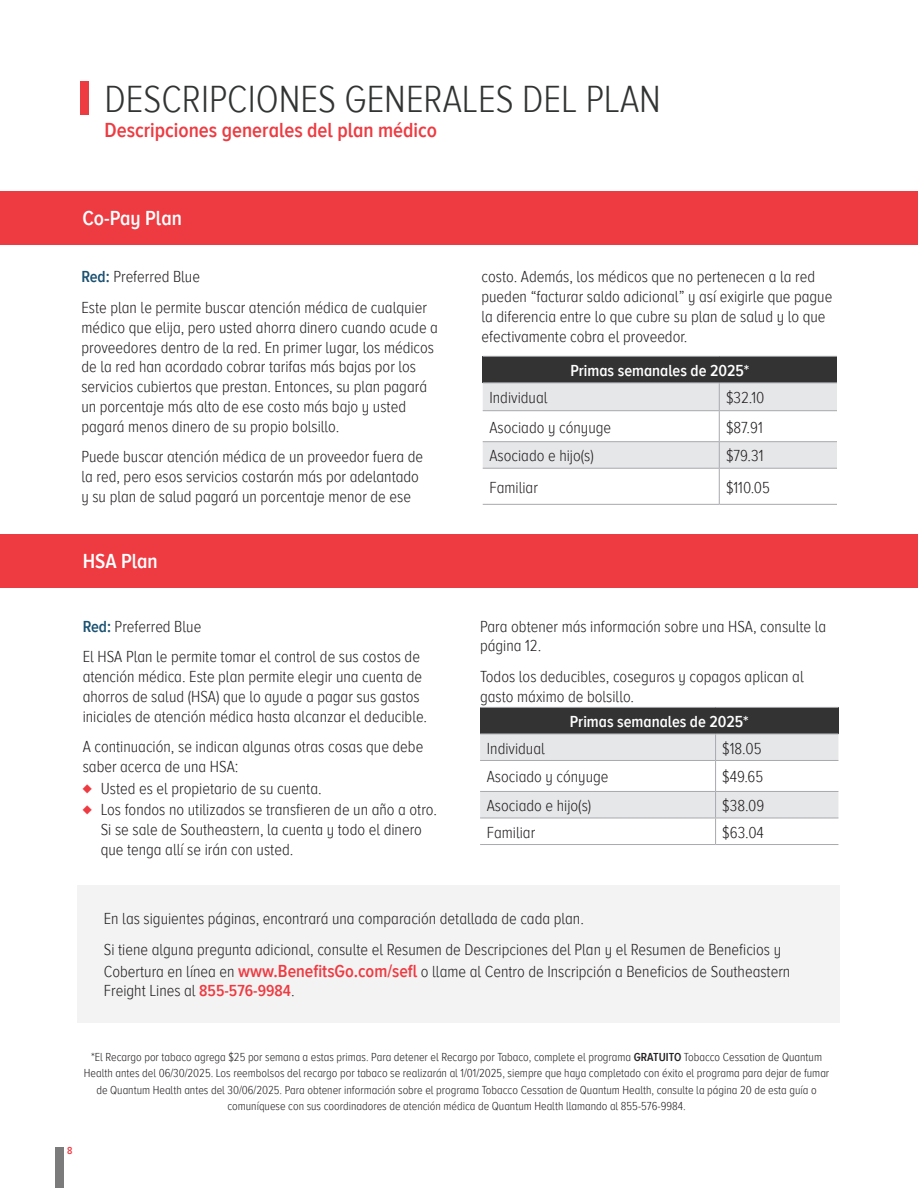
<style>
.page{position:relative;width:918px;height:1188px;background:#fff}
.page>*{position:absolute;margin:0;border:0;box-sizing:border-box;transform-origin:0 0}
.t1{font:300 39px "Proxima Nova A Cond";color:#323333}
.t2{font:600 21px "Proxima Nova A Cond";color:#ee3a41}
.t3{font:600 21px "Proxima Nova A Cond";color:#fff}
.Table_Copy{font:300 16.5px/19.8px "Proxima Nova A Cond";color:#231f20}
.Table_Header{font:600 16.5px "Proxima Nova A Cond";color:#fff}
.t4{font:300 12px/16.5px "Proxima Nova A Cond";color:#231f20;text-align:center}
.t5{font:600 10.5px "Proxima Nova A Cond";color:#ee3a41}
.s1{font-weight:600;color:#1a5071}
.s2{font-size:18px;color:#ee3a41}
.s3{font-weight:600;font-size:18px;color:#ee3a41}
.s4{font-weight:600;color:#ee3a41}
.s5{font-weight:600}
</style>
<div class="page">
<div style="left:55px;top:1148px;width:9px;height:40px;background:#7b7b7b"></div>
<div style="left:78px;top:885px;width:762px;height:138px;background:#f3f3f3"></div>
<div style="left:483px;top:356px;width:354px;height:27px;background:#323332"></div>
<svg style="left:483px;top:383px;width:354px;height:85px"></svg>
<hr style="left:483px;top:468px;width:236px;height:1px;background:#a8a9ad">
<hr style="left:719px;top:468px;width:118px;height:1px;background:#a8a9ad">
<hr style="left:719px;top:469px;width:1px;height:35px;background:#a8a9ad">
<hr style="left:483px;top:504px;width:236px;height:1px;background:#a8a9ad">
<hr style="left:719px;top:504px;width:118px;height:1px;background:#a8a9ad">
<hr style="left:483px;top:356px;width:236px;height:1px;background:#a8a9ad">
<hr style="left:719px;top:356px;width:118px;height:1px;background:#a8a9ad">
<hr style="left:483px;top:382px;width:236px;height:1px;background:#a8a9ad">
<hr style="left:719px;top:382px;width:118px;height:1px;background:#a8a9ad">
<div style="left:480px;top:707px;width:358px;height:27px;background:#323332"></div>
<hr style="left:480px;top:707px;width:236px;height:1px;background:#a8a9ad">
<hr style="left:716px;top:707px;width:122px;height:1px;background:#a8a9ad">
<svg style="left:480px;top:734px;width:358px;height:110px"></svg>
<hr style="left:480px;top:844px;width:236px;height:1px;background:#a8a9ad">
<hr style="left:716px;top:844px;width:122px;height:1px;background:#a8a9ad">
<div style="left:80px;top:81px;width:9px;height:34px;background:#ee3a41"></div>
<div style="left:0;top:191px;width:918px;height:54px;background:#ee3a41"></div>
<div style="left:0;top:534px;width:918px;height:54px;background:#ee3a41"></div>
<p class="t1" style="left:105px;top:77px;width:558px">DESCRIPCIONES GENERALES DEL PLAN</p>
<p class="t2" style="left:105px;top:119px;width:334px">Descripciones generales del plan médico</p>
<p class="t3" style="left:82px;top:207px;width:101px">Co-Pay Plan</p>
<p class="Table_Copy" style="left:81px;top:267px;width:120px"><span class="s1">Red:</span> Preferred Blue</p>
<p class="Table_Copy" style="left:81px;top:298px;width:358px">Este plan le permite buscar atención médica de cualquier médico que elija, pero usted ahorra dinero cuando acude a proveedores dentro de la red. En primer lugar, los médicos de la red han acordado cobrar tarifas más bajas por los servicios cubiertos que prestan. Entonces, su plan pagará un porcentaje más alto de ese costo más bajo y usted pagará menos dinero de su propio bolsillo.</p>
<p class="Table_Copy" style="left:81px;top:447px;width:343px">Puede buscar atención médica de un proveedor fuera de la red, pero esos servicios costarán más por adelantado y su plan de salud pagará un porcentaje menor de ese</p>
<p class="t3" style="left:83px;top:550px;width:77px">HSA Plan</p>
<p class="Table_Copy" style="left:83px;top:617px;width:120px"><span class="s1">Red:</span> Preferred Blue</p>
<p class="Table_Copy" style="left:83px;top:647px;width:344px">El HSA Plan le permite tomar el control de sus costos de atención médica. Este plan permite elegir una cuenta de ahorros de salud (HSA) que lo ayude a pagar sus gastos iniciales de atención médica hasta alcanzar el deducible.</p>
<p class="Table_Copy" style="left:83px;top:737px;width:342px">A continuación, se indican algunas otras cosas que debe saber acerca de una HSA:</p>
<p class="Table_Copy" style="left:83px;top:778px;width:356px;line-height:21.6px"><span class="s2">♦</span> Usted es el propietario de su cuenta.<br><span class="s2">♦</span> Los fondos no utilizados se transfieren de un año a otro.</p>
<p class="Table_Copy" style="left:101px;top:820px;width:323px">Si se sale de Southeastern, la cuenta y todo el dinero que tenga allí se irán con usted.</p>
<p class="Table_Copy" style="left:481px;top:267px;width:352px">costo. Además, los médicos que no pertenecen a la red pueden “facturar saldo adicional” y así exigirle que pague la diferencia entre lo que cubre su plan de salud y lo que efectivamente cobra el proveedor.</p>
<p class="Table_Header" style="left:570px;top:361px;width:180px">Primas semanales de 2025*</p>
<p class="Table_Copy" style="left:489px;top:388px;width:59px">Individual</p>
<p class="Table_Copy" style="left:726px;top:388px;width:40px">$32.10</p>
<p class="Table_Copy" style="left:489px;top:418px;width:123px">Asociado y cónyuge</p>
<p class="Table_Copy" style="left:726px;top:418px;width:38px">$87.91</p>
<p class="Table_Copy" style="left:489px;top:446px;width:106px">Asociado e hijo(s)</p>
<p class="Table_Copy" style="left:726px;top:446px;width:39px">$79.31</p>
<p class="Table_Copy" style="left:489px;top:478px;width:50px">Familiar</p>
<p class="Table_Copy" style="left:726px;top:478px;width:46px">$110.05</p>
<p class="Table_Copy" style="left:480px;top:617px;width:348px">Para obtener más información sobre una HSA, consulte la página 12.</p>
<p class="Table_Copy" style="left:480px;top:667px;width:325px">Todos los deducibles, coseguros y copagos aplican al gasto máximo de bolsillo.</p>
<p class="Table_Header" style="left:570px;top:713px;width:180px">Primas semanales de 2025*</p>
<p class="Table_Copy" style="left:487px;top:739px;width:59px">Individual</p>
<p class="Table_Copy" style="left:722px;top:739px;width:41px">$18.05</p>
<p class="Table_Copy" style="left:487px;top:767px;width:123px">Asociado y cónyuge</p>
<p class="Table_Copy" style="left:722px;top:767px;width:43px">$49.65</p>
<p class="Table_Copy" style="left:487px;top:796px;width:106px">Asociado e hijo(s)</p>
<p class="Table_Copy" style="left:722px;top:796px;width:44px">$38.09</p>
<p class="Table_Copy" style="left:487px;top:823px;width:50px">Familiar</p>
<p class="Table_Copy" style="left:722px;top:823px;width:43px">$63.04</p>
<p class="Table_Copy" style="left:104px;top:909px;width:479px">En las siguientes páginas, encontrará una comparación detallada de cada plan.</p>
<p class="Table_Copy" style="left:104px;top:939px;width:688px;line-height:21.6px">Si tiene alguna pregunta adicional, consulte el Resumen de Descripciones del Plan y el Resumen de Beneficios y<br>Cobertura en línea en <span class="s3">www.BenefitsGo.com/sefl</span> o llame al Centro de Inscripción a Beneficios de Southeastern</p>
<p class="Table_Copy" style="left:104px;top:981px;width:190px">Freight Lines al <span class="s4">855-576-9984</span>.</p>
<p class="t4" style="left:84px;top:1049px;width:747px">*El Recargo por tabaco agrega $25 por semana a estas primas. Para detener el Recargo por Tabaco, complete el programa <span class="s5">GRATUITO</span> Tobacco Cessation de Quantum Health antes del 06/30/2025. Los reembolsos del recargo por tabaco se realizarán al 1/01/2025, siempre que haya completado con éxito el programa para dejar de fumar de Quantum Health antes del 30/06/2025. Para obtener información sobre el programa Tobacco Cessation de Quantum Health, consulte la página 20 de esta guía o comuníquese con sus coordinadores de atención médica de Quantum Health llamando al 855-576-9984.</p>
<p class="t5" style="left:67px;top:1145px;width:7px">8</p>
</div>
